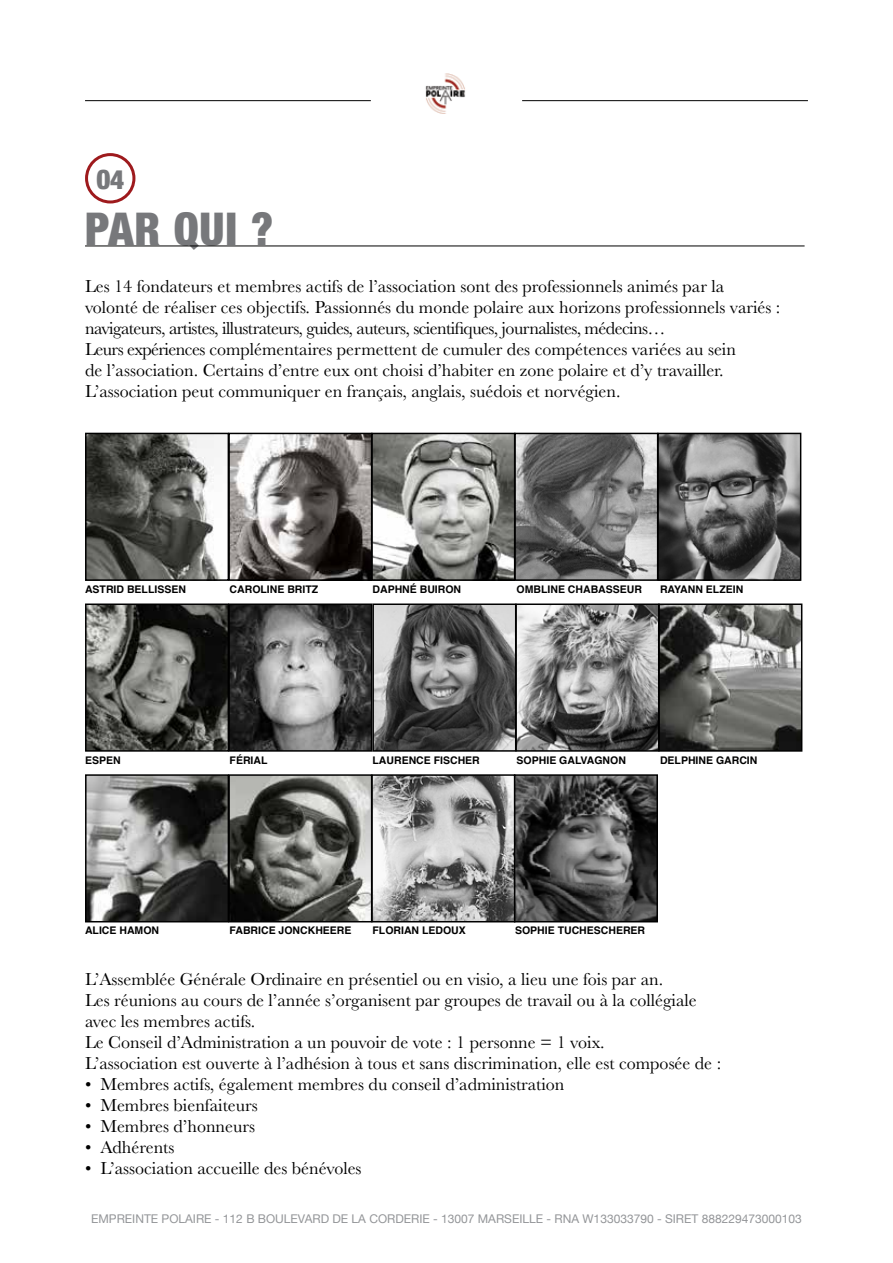
<style>
.page{position:relative;width:893px;height:1263px;background:#fff}
.page>*{position:absolute;margin:0;border:0;box-sizing:border-box;transform-origin:0 0}
.t1{font:900 condensed 45px "Helvetica Neue";letter-spacing:.02em;color:#77787b}
.t2{font:900 condensed 27px "Helvetica Neue";color:#77787b}
.t3{font:18px/21px "Baskerville";color:#000}
.t4{font:12px "Helvetica Neue";color:#939598}
.t5{font:700 10.5px "Helvetica";color:#000}
</style>
<div class="page">
<div style="left:85px;top:153px;width:50px;height:50px;border:3px solid #9e1a1d;border-radius:50%"></div>
<hr style="left:85px;top:246px;width:720px;height:1px;background:#000">
<img style="left:425px;top:73px;width:40px;height:41px">
<hr style="left:85px;top:100px;width:286px;height:1px;background:#000">
<hr style="left:522px;top:100px;width:286px;height:1px;background:#000">
<img style="left:88px;top:436px;width:710px;height:142px">
<div style="left:85px;top:433px;width:144px;height:148px;border:2px solid #000"></div>
<div style="left:228px;top:433px;width:144px;height:148px;border:2px solid #000"></div>
<div style="left:371px;top:433px;width:144px;height:148px;border:2px solid #000"></div>
<div style="left:514px;top:433px;width:144px;height:148px;border:2px solid #000"></div>
<div style="left:657px;top:433px;width:144px;height:148px;border:2px solid #000"></div>
<img style="left:88px;top:606px;width:711px;height:143px">
<div style="left:85px;top:603px;width:144px;height:149px;border:2px solid #000"></div>
<div style="left:228px;top:603px;width:144px;height:149px;border:2px solid #000"></div>
<div style="left:372px;top:603px;width:144px;height:149px;border:2px solid #000"></div>
<div style="left:515px;top:603px;width:144px;height:149px;border:2px solid #000"></div>
<div style="left:658px;top:603px;width:144px;height:149px;border:2px solid #000"></div>
<img style="left:88px;top:777px;width:567px;height:142px">
<div style="left:85px;top:774px;width:144px;height:148px;border:2px solid #000"></div>
<div style="left:228px;top:774px;width:144px;height:148px;border:2px solid #000"></div>
<div style="left:371px;top:774px;width:144px;height:148px;border:2px solid #000"></div>
<div style="left:514px;top:774px;width:144px;height:148px;border:2px solid #000"></div>
<h2 class="t2" style="left:96px;top:162px;width:29px">04</h2>
<h1 class="t1" style="left:85px;top:201px;width:190px">PAR QUI ?</h1>
<p class="t3" style="left:85px;top:275px;width:697px">Les 14 fondateurs et membres actifs de l’association sont des professionnels animés par la volonté de réaliser ces objectifs. Passionnés du monde polaire aux horizons professionnels variés : navigateurs, artistes, illustrateurs, guides, auteurs, scientifiques, journalistes, médecins…<br>Leurs expériences complémentaires permettent de cumuler des compétences variées au sein<br>de l’association. Certains d’entre eux ont choisi d’habiter en zone polaire et d’y travailler.<br>L’association peut communiquer en français, anglais, suédois et norvégien.</p>
<p class="t5" style="left:85px;top:581px;width:102px">ASTRID BELLISSEN</p>
<p class="t5" style="left:230px;top:581px;width:90px">CAROLINE BRITZ</p>
<p class="t5" style="left:372px;top:581px;width:90px">DAPHNÉ BUIRON</p>
<p class="t5" style="left:517px;top:581px;width:127px">OMBLINE CHABASSEUR</p>
<p class="t5" style="left:660px;top:581px;width:85px">RAYANN ELZEIN</p>
<p class="t5" style="left:85px;top:751px;width:37px">ESPEN</p>
<p class="t5" style="left:230px;top:751px;width:39px">FÉRIAL</p>
<p class="t5" style="left:372px;top:751px;width:109px">LAURENCE FISCHER</p>
<p class="t5" style="left:517px;top:751px;width:111px">SOPHIE GALVAGNON</p>
<p class="t5" style="left:660px;top:751px;width:99px">DELPHINE GARCIN</p>
<p class="t5" style="left:85px;top:922px;width:76px">ALICE HAMON</p>
<p class="t5" style="left:230px;top:922px;width:123px">FABRICE JONCKHEERE</p>
<p class="t5" style="left:372px;top:922px;width:95px">FLORIAN LEDOUX</p>
<p class="t5" style="left:515px;top:922px;width:132px">SOPHIE TUCHESCHERER</p>
<p class="t3" style="left:85px;top:969px;width:638px">L’Assemblée Générale Ordinaire en présentiel ou en visio, a lieu une fois par an.<br>Les réunions au cours de l’année s’organisent par groupes de travail ou à la collégiale avec les membres actifs.<br>Le Conseil d’Administration a un pouvoir de vote : 1 personne = 1 voix.<br>L’association est ouverte à l’adhésion à tous et sans discrimination, elle est composée de :</p>
<p class="t3" style="left:85px;top:1074px;width:481px">• Membres actifs, également membres du conseil d’administration</p>
<p class="t3" style="left:85px;top:1095px;width:174px">• Membres bienfaiteurs</p>
<p class="t3" style="left:85px;top:1116px;width:172px">• Membres d’honneurs</p>
<p class="t3" style="left:85px;top:1137px;width:91px">• Adhérents</p>
<p class="t3" style="left:85px;top:1158px;width:278px">• L’association accueille des bénévoles</p>
<p class="t4" style="left:91px;top:1211px;width:712px">EMPREINTE POLAIRE - 112 B BOULEVARD DE LA CORDERIE - 13007 MARSEILLE - RNA W133033790 - SIRET 888229473000103</p>
</div>
